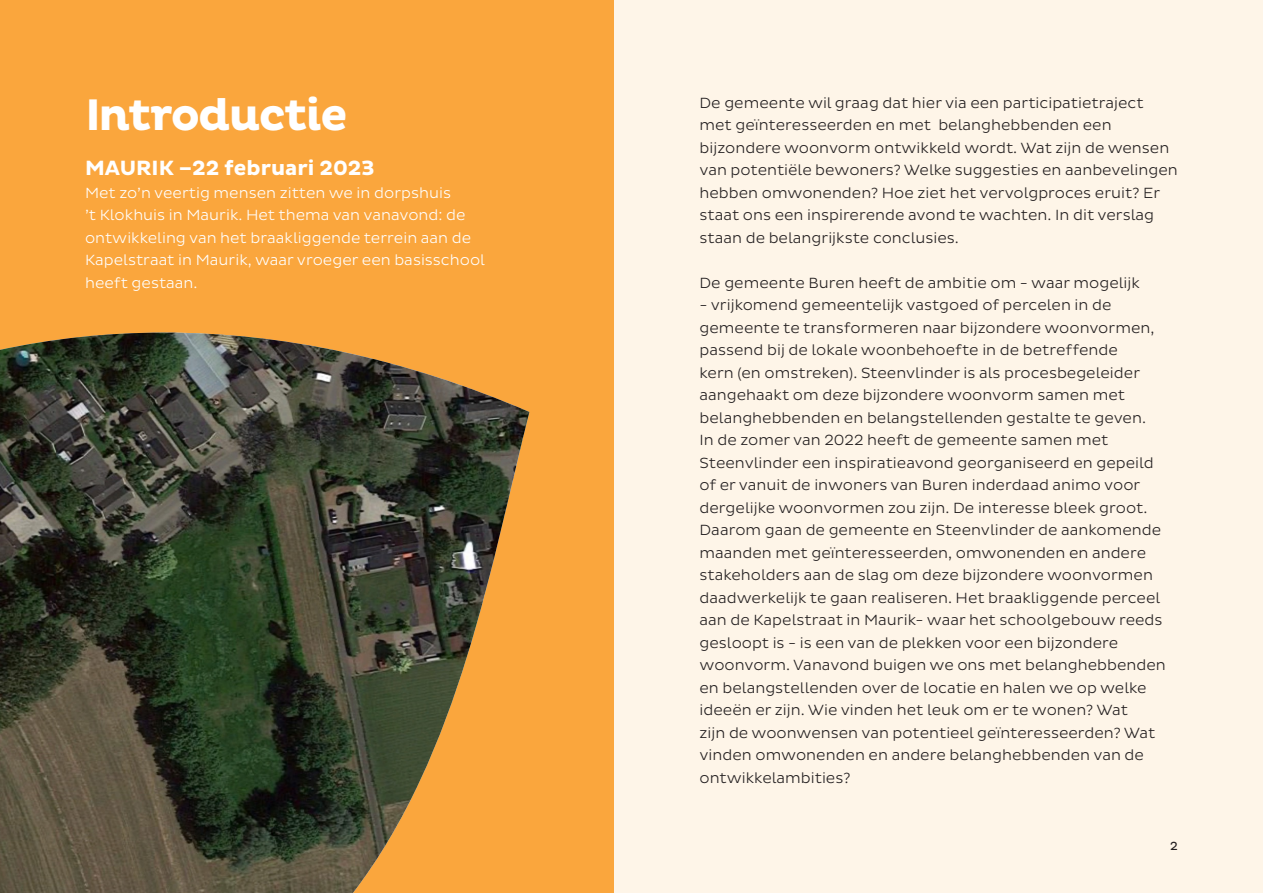
<style>
.page{position:relative;width:1263px;height:893px;background:#fff}
.page>*{position:absolute;margin:0;border:0;box-sizing:border-box;transform-origin:0 0}
.Kleine_titel{font:700 45px "Pluto";letter-spacing:-.04em;color:#fff}
.Kleine_titel_Diap{font:700 21px "Pluto Sans";color:#fff}
.t1{font:300 15px/22.5px "Pluto Sans";color:#231f20}
.t2{font:300 15px/22.5px "Pluto Sans";color:#fff}
.t3{font:12px "Pluto Sans";color:#000}
</style>
<div class="page">
<div style="left:0;top:0;width:614px;height:893px;background:#faa63d"></div>
<div style="left:614px;top:0;width:649px;height:893px;background:#fef5e8"></div>
<img style="left:0;top:333px;width:529px;height:560px">
<p class="Kleine_titel" style="left:85px;top:89px;width:264px">Introductie</p>
<p class="Kleine_titel_Diap" style="left:85px;top:156px;width:291px">MAURIK –22 februari 2023</p>
<p class="t2" style="left:85px;top:181px;width:401px">Met zo’n veertig mensen zitten we in dorpshuis<br>’t Klokhuis in Maurik. Het thema van vanavond: de ontwikkeling van het braakliggende terrein aan de Kapelstraat in Maurik, waar vroeger een basisschool heeft gestaan.</p>
<p class="t1" style="left:699px;top:91px;width:480px">De gemeente wil graag dat hier via een participatietraject met geïnteresseerden en met belanghebbenden een bijzondere woonvorm ontwikkeld wordt. Wat zijn de wensen van potentiële bewoners? Welke suggesties en aanbevelingen hebben omwonenden? Hoe ziet het vervolgproces eruit? Er staat ons een inspirerende avond te wachten. In dit verslag staan de belangrijkste conclusies.</p>
<p class="t1" style="left:699px;top:271px;width:442px">De gemeente Buren heeft de ambitie om - waar mogelijk</p>
<p class="t1" style="left:699px;top:294px;width:468px">- vrijkomend gemeentelijk vastgoed of percelen in de gemeente te transformeren naar bijzondere woonvormen, passend bij de lokale woonbehoefte in de betreffende<br>kern (en omstreken). Steenvlinder is als procesbegeleider aangehaakt om deze bijzondere woonvorm samen met belanghebbenden en belangstellenden gestalte te geven.<br>In de zomer van 2022 heeft de gemeente samen met Steenvlinder een inspiratieavond georganiseerd en gepeild of er vanuit de inwoners van Buren inderdaad animo voor dergelijke woonvormen zou zijn. De interesse bleek groot.<br>Daarom gaan de gemeente en Steenvlinder de aankomende maanden met geïnteresseerden, omwonenden en andere stakeholders aan de slag om deze bijzondere woonvormen daadwerkelijk te gaan realiseren. Het braakliggende perceel aan de Kapelstraat in Maurik- waar het schoolgebouw reeds gesloopt is - is een van de plekken voor een bijzondere woonvorm. Vanavond buigen we ons met belanghebbenden en belangstellenden over de locatie en halen we op welke ideeën er zijn. Wie vinden het leuk om er te wonen? Wat<br>zijn de woonwensen van potentieel geïnteresseerden? Wat vinden omwonenden en andere belanghebbenden van de ontwikkelambities?</p>
<p class="t3" style="left:1170px;top:839px;width:9px">2</p>
</div>
